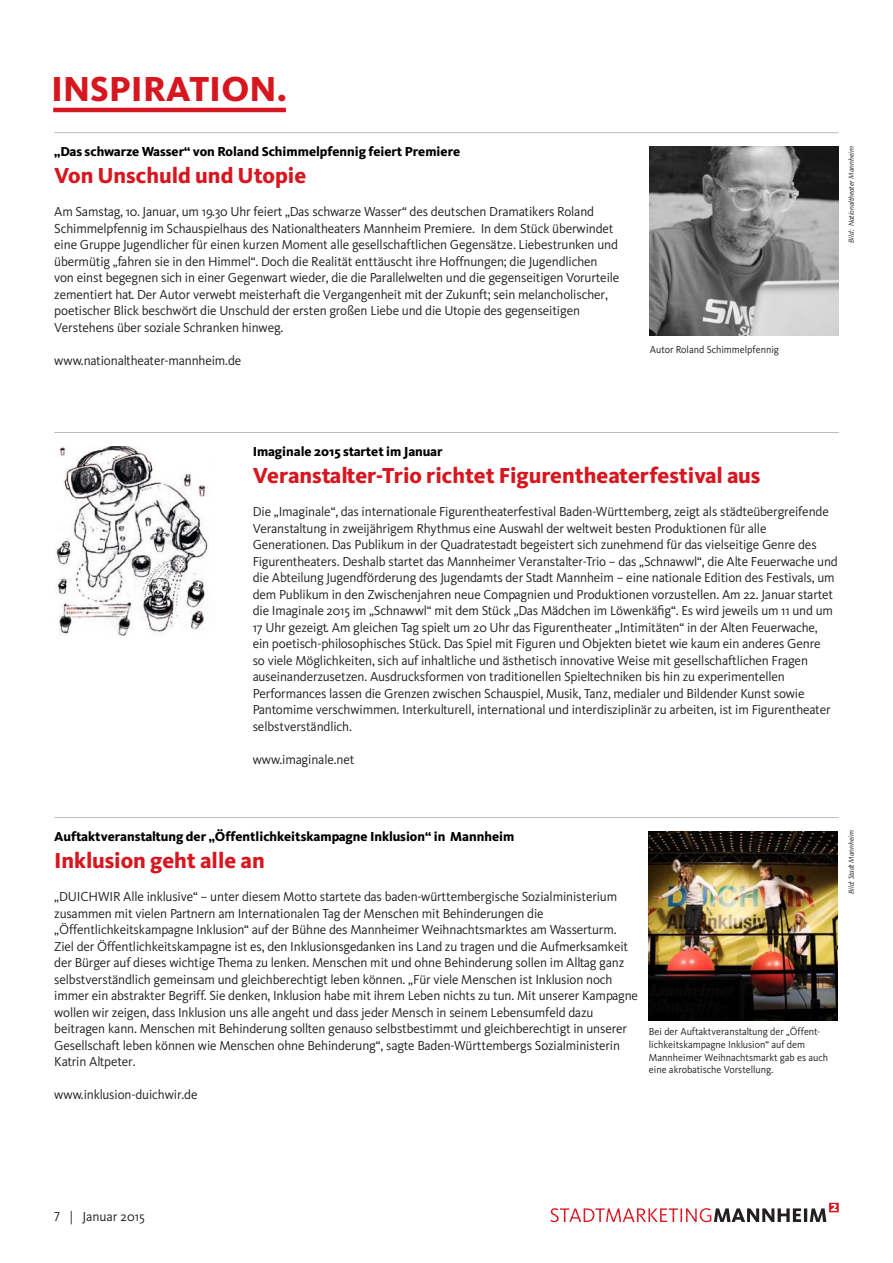
<style>
.page{position:relative;width:893px;height:1263px;background:#fff}
.page>*{position:absolute;margin:0;border:0;box-sizing:border-box;transform-origin:0 0}
.t1{font:800 36px "Kievit";color:#d7171f}
.t2{font:800 22.5px "Kievit";color:#d7171f}
.t3{font:13.5px/16.5px "Kievit";letter-spacing:-.01em;color:#231f20}
.t4{font:800 13.5px "Kievit";color:#000}
.t5{font:10.5px/12.6px "Kievit";color:#231f20;scale:.96 1}
.t6{font:italic 7.5px "Kievit";color:#231f20}
.s1{font-family:"Kievit Regular SC"}
</style>
<div class="page">
<svg style="left:550px;top:1203px;width:289px;height:19px"></svg>
<hr style="left:53px;top:108px;width:233px;height:4px;background:#d7171f">
<hr style="left:54px;top:432px;width:785px;height:1px;background:#bcbdc0">
<img style="left:54px;top:446px;width:155px;height:189px">
<hr style="left:54px;top:132px;width:785px;height:1px;background:#bcbdc0">
<img style="left:650px;top:146px;width:189px;height:189px">
<hr style="left:54px;top:817px;width:785px;height:1px;background:#bcbdc0">
<img style="left:649px;top:831px;width:189px;height:189px">
<h1 class="t1" style="left:51px;top:68px;width:238px">INSPIRATION.</h1>
<p class="t4" style="left:54px;top:144px;width:407px">„Das schwarze Wasser“ von Roland Schimmelpfennig feiert Premiere</p>
<h2 class="t2" style="left:54px;top:162px;width:253px">Von Unschuld und Utopie</h2>
<p class="t3" style="left:54px;top:204px;width:567px">Am Samstag, 10. Januar, um 19.30 Uhr feiert „Das schwarze Wasser“ des deutschen Dramatikers Roland Schimmelpfennig im Schauspielhaus des Nationaltheaters Mannheim Premiere. In dem Stück überwindet eine Gruppe Jugendlicher für einen kurzen Moment alle gesellschaftlichen Gegensätze. Liebestrunken und übermütig „fahren sie in den Himmel“. Doch die Realität enttäuscht ihre Hoffnungen; die Jugendlichen von einst begegnen sich in einer Gegenwart wieder, die die Parallelwelten und die gegenseitigen Vorurteile zementiert hat. Der Autor verwebt meisterhaft die Vergangenheit mit der Zukunft; sein melancholischer, poetischer Blick beschwört die Unschuld der ersten großen Liebe und die Utopie des gegenseitigen Verstehens über soziale Schranken hinweg.</p>
<p class="t3" style="left:54px;top:352px;width:189px">www.nationaltheater-mannheim.de</p>
<p class="t5" style="left:650px;top:343px;width:136px">Autor Roland Schimmelpfennig</p>
<p class="t6" style="left:847px;top:243px;width:98px;rotate:-90deg">Bild: Nationaltheater Mannheim</p>
<p class="t4" style="left:253px;top:444px;width:191px">Imaginale 2015 startet im Januar</p>
<h2 class="t2" style="left:253px;top:462px;width:509px">Veranstalter-Trio richtet Figurentheaterfestival aus</h2>
<p class="t3" style="left:253px;top:504px;width:587px">Die „Imaginale“, das internationale Figurentheaterfestival Baden-Württemberg, zeigt als städteübergreifende Veranstaltung in zweijährigem Rhythmus eine Auswahl der weltweit besten Produktionen für alle Generationen. Das Publikum in der Quadratestadt begeistert sich zunehmend für das vielseitige Genre des Figurentheaters. Deshalb startet das Mannheimer Veranstalter-Trio – das „Schnawwl“, die Alte Feuerwache und die Abteilung Jugendförderung des Jugendamts der Stadt Mannheim – eine nationale Edition des Festivals, um dem Publikum in den Zwischenjahren neue Compagnien und Produktionen vorzustellen. Am 22. Januar startet die Imaginale 2015 im „Schnawwl“ mit dem Stück „Das Mädchen im Löwenkäfig“. Es wird jeweils um 11 und um 17 Uhr gezeigt. Am gleichen Tag spielt um 20 Uhr das Figurentheater „Intimitäten“ in der Alten Feuerwache,<br>ein poetisch-philosophisches Stück. Das Spiel mit Figuren und Objekten bietet wie kaum ein anderes Genre<br>so viele Möglichkeiten, sich auf inhaltliche und ästhetisch innovative Weise mit gesellschaftlichen Fragen auseinanderzusetzen. Ausdrucksformen von traditionellen Spieltechniken bis hin zu experimentellen Performances lassen die Grenzen zwischen Schauspiel, Musik, Tanz, medialer und Bildender Kunst sowie Pantomime verschwimmen. Interkulturell, international und interdisziplinär zu arbeiten, ist im Figurentheater selbstverständlich.</p>
<p class="t3" style="left:253px;top:751px;width:103px">www.imaginale.net</p>
<p class="t4" style="left:54px;top:829px;width:462px">Auftaktveranstaltung der „Öffentlichkeitskampagne Inklusion“ in Mannheim</p>
<h2 class="t2" style="left:54px;top:847px;width:212px">Inklusion geht alle an</h2>
<p class="t3" style="left:54px;top:889px;width:585px">„DUICHWIR Alle inklusive“ – unter diesem Motto startete das baden-württembergische Sozialministerium zusammen mit vielen Partnern am Internationalen Tag der Menschen mit Behinderungen die „Öffentlichkeitskampagne Inklusion“ auf der Bühne des Mannheimer Weihnachtsmarktes am Wasserturm.<br>Ziel der Öffentlichkeitskampagne ist es, den Inklusionsgedanken ins Land zu tragen und die Aufmerksamkeit der Bürger auf dieses wichtige Thema zu lenken. Menschen mit und ohne Behinderung sollen im Alltag ganz selbstverständlich gemeinsam und gleichberechtigt leben können. „Für viele Menschen ist Inklusion noch immer ein abstrakter Begriff. Sie denken, Inklusion habe mit ihrem Leben nichts zu tun. Mit unserer Kampagne wollen wir zeigen, dass Inklusion uns alle angeht und dass jeder Mensch in seinem Lebensumfeld dazu beitragen kann. Menschen mit Behinderung sollten genauso selbstbestimmt und gleichberechtigt in unserer Gesellschaft leben können wie Menschen ohne Behinderung“, sagte Baden-Württembergs Sozialministerin Katrin Altpeter.</p>
<p class="t3" style="left:54px;top:1087px;width:145px">www.inklusion-duichwir.de</p>
<p class="t5" style="left:649px;top:1026px;width:188px">Bei der Auftaktveranstaltung der „Öffent&shy;lichkeitskampagne Inklusion“ auf dem Mannheimer Weihnachtsmarkt gab es auch eine akrobatische Vorstellung.</p>
<p class="t6" style="left:847px;top:894px;width:65px;rotate:-90deg">Bild: Stadt Mannheim</p>
<p class="t3" style="left:54px;top:1209px;width:92px"><span class="s1">7</span> | Januar 2015</p>
</div>
